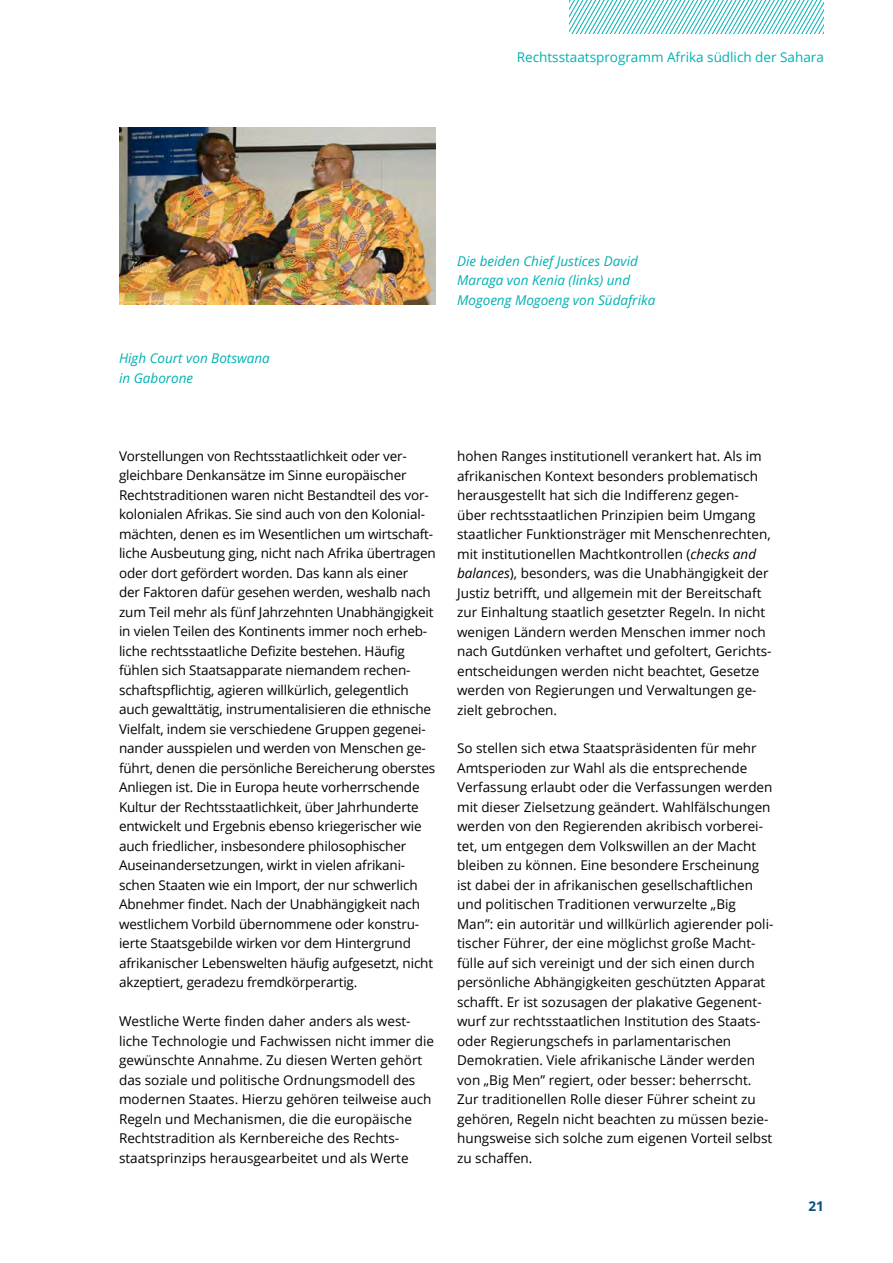
<style>
.page{position:relative;width:893px;height:1263px;background:#fff}
.page>*{position:absolute;margin:0;border:0;box-sizing:border-box;transform-origin:0 0}
.Fließtext{font:13.5px/19.5px "Open Sans";color:#000}
.Bildunterschrift{font:italic 13.5px/19.5px "Open Sans";color:#00b1b3}
.Registratur_rechts{font:13.5px "Open Sans";color:#00b1b3}
.t1{font:700 13.5px "Open Sans";color:#004e82}
.s1{font-style:italic}
</style>
<div class="page">
<svg style="left:570px;top:0;width:253px;height:34px"></svg>
<img style="left:119px;top:127px;width:317px;height:177px">
<p class="Registratur_rechts" style="left:517px;top:48px;width:309px">Rechtsstaatsprogramm Afrika südlich der Sahara</p>
<p class="Bildunterschrift" style="left:119px;top:348px;width:152px">High Court von Botswana in Gaborone</p>
<p class="Bildunterschrift" style="left:457px;top:251px;width:200px">Die beiden Chief Justices David<br>Maraga von Kenia (links) und<br>Mogoeng Mogoeng von Südafrika</p>
<p class="Fließtext" style="left:119px;top:446px;width:318px">Vorstellungen von Rechtsstaatlichkeit oder ver&shy;gleichbare Denkansätze im Sinne europäischer Rechtstraditionen waren nicht Bestandteil des vor&shy;kolonialen Afrikas. Sie sind auch von den Kolonial&shy;mächten, denen es im Wesentlichen um wirtschaft&shy;liche Ausbeutung ging, nicht nach Afrika übertragen oder dort gefördert worden. Das kann als einer<br>der Faktoren dafür gesehen werden, weshalb nach zum Teil mehr als fünf Jahrzehnten Unabhängigkeit in vielen Teilen des Kontinents immer noch erheb&shy;liche rechtsstaatliche Defizite bestehen. Häufig fühlen sich Staatsapparate niemandem rechen&shy;schaftspflichtig, agieren willkürlich, gelegentlich auch gewalttätig, instrumentalisieren die ethnische Vielfalt, indem sie verschiedene Gruppen gegenei&shy;nander ausspielen und werden von Menschen ge&shy;führt, denen die persönliche Bereicherung oberstes Anliegen ist. Die in Europa heute vorherrschende Kultur der Rechtsstaatlichkeit, über Jahrhunderte entwickelt und Ergebnis ebenso kriegerischer wie auch friedlicher, insbesondere philosophischer Auseinandersetzungen, wirkt in vielen afrikani&shy;schen Staaten wie ein Import, der nur schwerlich Abnehmer findet. Nach der Unabhängigkeit nach westlichem Vorbild übernommene oder konstru&shy;ierte Staatsgebilde wirken vor dem Hintergrund afrikanischer Lebenswelten häufig aufgesetzt, nicht akzeptiert, geradezu fremdkörperartig.</p>
<p class="Fließtext" style="left:119px;top:1011px;width:317px">Westliche Werte finden daher anders als west&shy;liche Technologie und Fachwissen nicht immer die gewünschte Annahme. Zu diesen Werten gehört das soziale und politische Ordnungsmodell des modernen Staates. Hierzu gehören teilweise auch Regeln und Mechanismen, die die europäische Rechtstradition als Kernbereiche des Rechts&shy;staatsprinzips herausgearbeitet und als Werte</p>
<p class="Fließtext" style="left:457px;top:446px;width:316px">hohen Ranges institutionell verankert hat. Als im afrikanischen Kontext besonders problematisch herausgestellt hat sich die Indifferenz gegen&shy;über rechtsstaatlichen Prinzipien beim Umgang staatlicher Funktionsträger mit Menschenrechten, mit institutionellen Machtkontrollen (<span class="s1">checks and balances</span>), besonders, was die Unabhängigkeit der Justiz betrifft, und allgemein mit der Bereitschaft zur Einhaltung staatlich gesetzter Regeln. In nicht wenigen Ländern werden Menschen immer noch nach Gutdünken verhaftet und gefoltert, Gerichts&shy;entscheidungen werden nicht beachtet, Gesetze werden von Regierungen und Verwaltungen ge&shy;zielt gebrochen.</p>
<p class="Fließtext" style="left:457px;top:738px;width:318px">So stellen sich etwa Staatspräsidenten für mehr Amtsperioden zur Wahl als die entsprechende Verfassung erlaubt oder die Verfassungen werden mit dieser Zielsetzung geändert. Wahlfälschungen werden von den Regierenden akribisch vorberei&shy;tet, um entgegen dem Volkswillen an der Macht bleiben zu können. Eine besondere Erscheinung ist dabei der in afrikanischen gesellschaftlichen und politischen Traditionen verwurzelte „Big Man”: ein autoritär und willkürlich agierender poli&shy;tischer Führer, der eine möglichst große Macht&shy;fülle auf sich vereinigt und der sich einen durch persönliche Abhängigkeiten geschützten Apparat schafft. Er ist sozusagen der plakative Gegenent&shy;wurf zur rechtsstaatlichen Institution des Staats&shy;oder Regierungschefs in parlamentarischen Demokratien. Viele afrikanische Länder werden von „Big Men” regiert, oder besser: beherrscht.<br>Zur traditionellen Rolle dieser Führer scheint zu gehören, Regeln nicht beachten zu müssen bezie&shy;hungsweise sich solche zum eigenen Vorteil selbst zu schaffen.</p>
<p class="t1" style="left:808px;top:1196px;width:17px">21</p>
</div>
